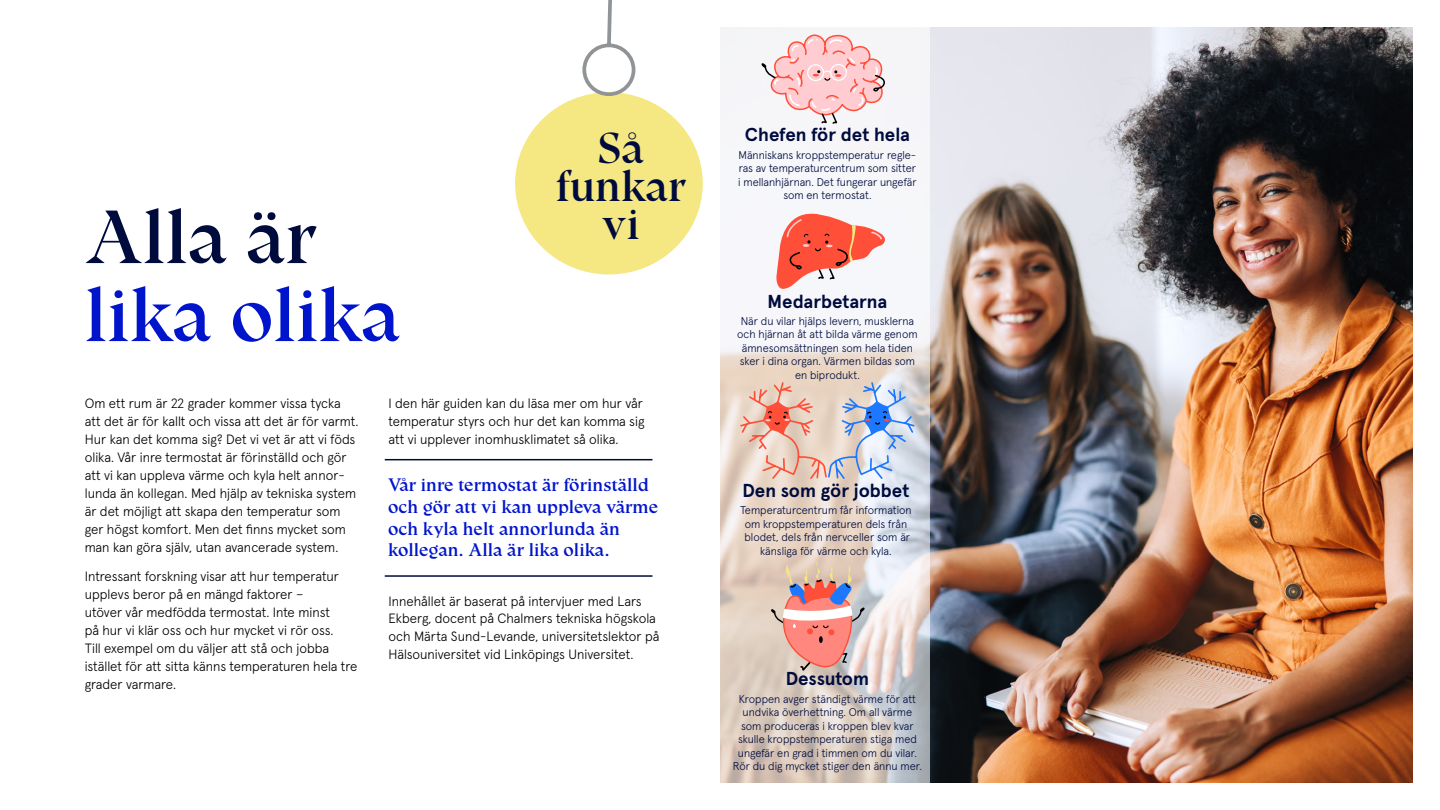
<style>
.page{position:relative;width:1440px;height:810px;background:#fff}
.page>*{position:absolute;margin:0;border:0;box-sizing:border-box;transform-origin:0 0}
.t1{font:75px "Vasakronan Serif Rubrik";color:#0014cc}
.t2{font:75px "Vasakronan Serif Rubrik";color:#000b3d}
.t3{font:43.2px/37.8px "Vasakronan Serif Rubrik";color:#000b3d;text-align:center}
.t4{font:700 18.75px "Apercu Pro";color:#000b3d}
.t5{font:18px/21.6px "Vasakronan Serif Text";color:#0014cc}
.t6{font:300 13.5px/18px "Apercu Pro";color:#000}
.t7{font:300 11.25px/13.5px "Apercu Pro";color:#000b3d;text-align:center}
</style>
<div class="page">
<img style="left:929px;top:27px;width:484px;height:756px">
<svg style="left:720px;top:27px;width:209px;height:756px"></svg>
<div style="left:515px;top:92px;width:188px;height:183px;background:#f5e882;border-radius:50%"></div>
<svg style="left:581px;top:0;width:56px;height:97px"></svg>
<hr style="left:385px;top:459px;width:267px;height:1px;background:#000b3d">
<hr style="left:385px;top:575px;width:267px;height:2px;background:#000b3d">
<svg style="left:759px;top:34px;width:128px;height:96px"></svg>
<svg style="left:776px;top:211px;width:114px;height:78px"></svg>
<svg style="left:769px;top:560px;width:98px;height:114px;background:#ddaea8"></svg>
<svg style="left:739px;top:381px;width:177px;height:100px;background:#d7c6c7"></svg>
<h1 class="t2" style="left:85px;top:193px;width:233px">Alla är</h1>
<h1 class="t1" style="left:85px;top:271px;width:317px">lika olika</h1>
<h2 class="t3" style="left:555px;top:129px;width:132px">Så funkar vi</h2>
<p class="t6" style="left:85px;top:393px;width:275px">Om ett rum är 22 grader kommer vissa tycka att det är för kallt och vissa att det är för varmt.<br>Hur kan det komma sig? Det vi vet är att vi föds olika. Vår inre termostat är förinställd och gör att vi kan uppleva värme och kyla helt annor&shy;lunda än kollegan. Med hjälp av tekniska system är det möjligt att skapa den temperatur som ger högst komfort. Men det finns mycket som man kan göra själv, utan avancerade system.</p>
<p class="t6" style="left:85px;top:566px;width:274px">Intressant forskning visar att hur temperatur upplevs beror på en mängd faktorer –<br>utöver vår medfödda termostat. Inte minst<br>på hur vi klär oss och hur mycket vi rör oss.<br>Till exempel om du väljer att stå och jobba istället för att sitta känns temperaturen hela tre grader varmare.</p>
<p class="t6" style="left:388px;top:393px;width:258px;text-align:justify">I den här guiden kan du läsa mer om hur vår temperatur styrs och hur det kan komma sig att vi upplever inomhusklimatet så olika.</p>
<h3 class="t5" style="left:388px;top:474px;width:272px">Vår inre termostat är förinställd och gör att vi kan uppleva värme och kyla helt annorlunda än kollegan. Alla är lika olika.</h3>
<p class="t6" style="left:388px;top:591px;width:272px">Innehållet är baserat på intervjuer med Lars Ekberg, docent på Chalmers tekniska högskola och Märta Sund-Levande, universitetslektor på Hälsouniversitet vid Linköpings Universitet.</p>
<h3 class="t4" style="left:745px;top:120px;width:167px">Chefen för det hela</h3>
<p class="t7" style="left:738px;top:147px;width:180px">Människans kroppstemperatur regle&shy;ras av temperaturcentrum som sitter i mellanhjärnan. Det fungerar ungefär som en termostat.</p>
<h3 class="t4" style="left:768px;top:287px;width:121px">Medarbetarna</h3>
<p class="t7" style="left:737px;top:313px;width:182px">När du vilar hjälps levern, musklerna och hjärnan åt att bilda värme genom ämnesomsättningen som hela tiden sker i dina organ. Värmen bildas som en biprodukt.</p>
<h3 class="t4" style="left:742px;top:476px;width:169px">Den som gör jobbet</h3>
<p class="t7" style="left:740px;top:502px;width:173px">Temperaturcentrum får information om kroppstemperaturen dels från blodet, dels från nervceller som är känsliga för värme och kyla.</p>
<h3 class="t4" style="left:786px;top:664px;width:85px">Dessutom</h3>
<p class="t7" style="left:733px;top:691px;width:191px">Kroppen avger ständigt värme för att undvika överhettning. Om all värme som produceras i kroppen blev kvar skulle kroppstemperaturen stiga med ungefär en grad i timmen om du vilar.<br>Rör du dig mycket stiger den ännu mer.</p>
</div>
